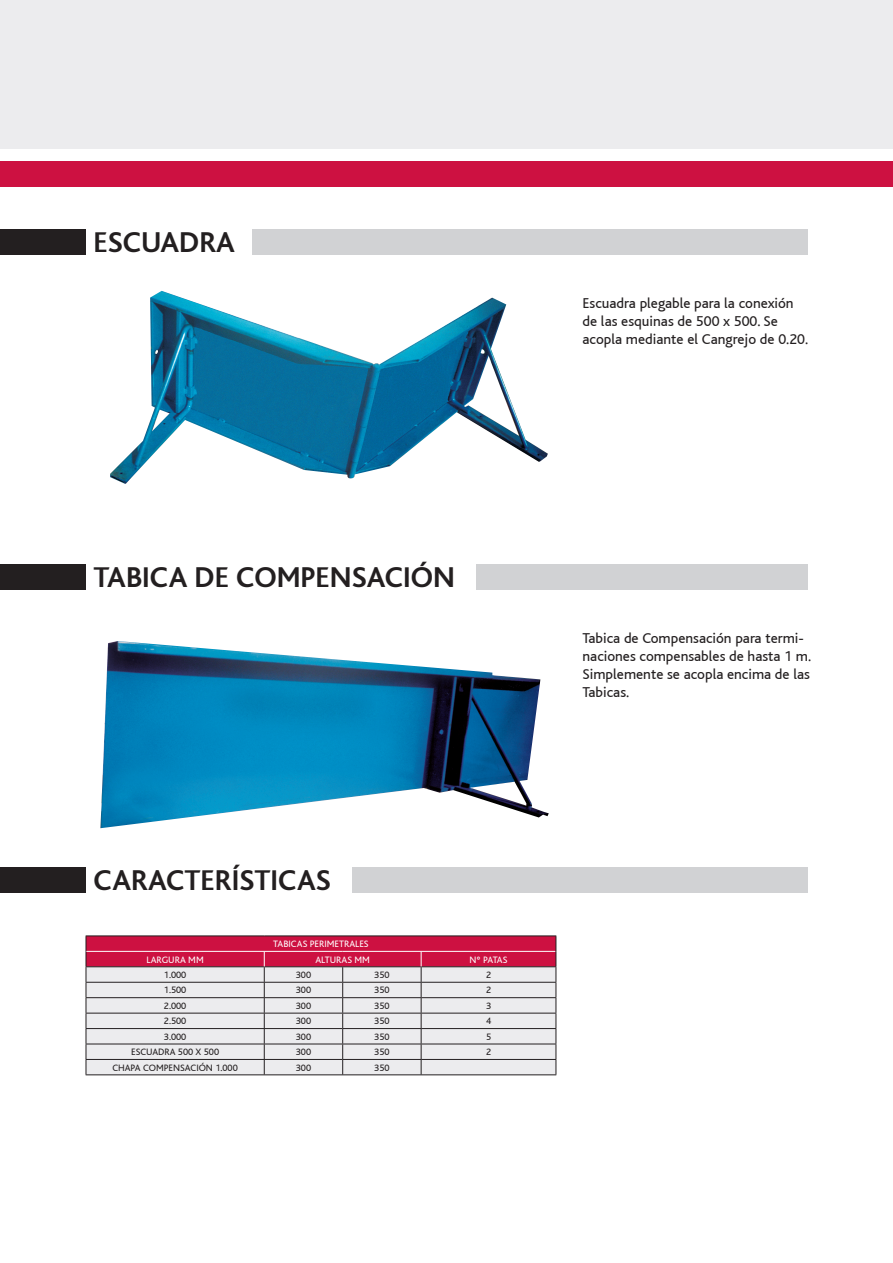
<style>
.page{position:relative;width:893px;height:1263px;background:#fff}
.page>*{position:absolute;margin:0;border:0;box-sizing:border-box;transform-origin:0 0}
.t1{font:700 30px "Bliss";color:#231f20}
.t2{font:15px/18px "Bliss";color:#231f20}
.t3{font:9.75px "Bliss";color:#231f20}
.t4{font:9.75px "Bliss";color:#fff}
</style>
<div class="page">
<div style="left:0;top:0;width:893px;height:149px;background:#ececee"></div>
<div style="left:0;top:162px;width:893px;height:25px;background:#cd1141"></div>
<div style="left:252px;top:230px;width:556px;height:25px;background:#d1d2d4"></div>
<div style="left:0;top:230px;width:85px;height:25px;background:#231f20"></div>
<div style="left:476px;top:564px;width:332px;height:26px;background:#d1d2d4"></div>
<div style="left:0;top:564px;width:85px;height:26px;background:#231f20"></div>
<img style="left:100px;top:641px;width:449px;height:187px">
<img style="left:110px;top:291px;width:438px;height:193px">
<div style="left:353px;top:867px;width:455px;height:26px;background:#d1d2d4"></div>
<hr style="left:86px;top:935px;width:178px;height:1px;background:#231f20">
<hr style="left:264px;top:935px;width:292px;height:1px;background:#231f20">
<svg style="left:86px;top:936px;width:471px;height:138px;background:#d9b2bd"></svg>
<hr style="left:86px;top:1074px;width:470px;height:1px;background:#231f20">
<div style="left:0;top:867px;width:85px;height:26px;background:#231f20"></div>
<h1 class="t1" style="left:94px;top:227px;width:143px">ESCUADRA</h1>
<p class="t2" style="left:583px;top:294px;width:227px">Escuadra plegable para la conexión de las esquinas de 500 x 500. Se acopla mediante el Cangrejo de 0.20.</p>
<h1 class="t1" style="left:94px;top:562px;width:363px">TABICA DE COMPENSACIÓN</h1>
<h1 class="t1" style="left:94px;top:865px;width:239px">CARACTERÍSTICAS</h1>
<p class="t4" style="left:273px;top:939px;width:97px">TABICAS PERIMETRALES</p>
<p class="t4" style="left:147px;top:954px;width:59px">LARGURA MM</p>
<p class="t4" style="left:315px;top:954px;width:56px">ALTURAS MM</p>
<p class="t4" style="left:470px;top:954px;width:39px">Nº PATAS</p>
<p class="t3" style="left:164px;top:970px;width:24px">1.000</p>
<p class="t3" style="left:296px;top:970px;width:17px">300</p>
<p class="t3" style="left:374px;top:970px;width:17px">350</p>
<p class="t3" style="left:486px;top:970px;width:7px">2</p>
<p class="t3" style="left:164px;top:985px;width:24px">1.500</p>
<p class="t3" style="left:296px;top:985px;width:17px">300</p>
<p class="t3" style="left:374px;top:985px;width:17px">350</p>
<p class="t3" style="left:486px;top:985px;width:7px">2</p>
<p class="t3" style="left:164px;top:1000px;width:24px">2.000</p>
<p class="t3" style="left:296px;top:1000px;width:17px">300</p>
<p class="t3" style="left:374px;top:1000px;width:17px">350</p>
<p class="t3" style="left:486px;top:1000px;width:7px">3</p>
<p class="t3" style="left:164px;top:1016px;width:24px">2.500</p>
<p class="t3" style="left:296px;top:1016px;width:17px">300</p>
<p class="t3" style="left:374px;top:1016px;width:17px">350</p>
<p class="t3" style="left:486px;top:1016px;width:7px">4</p>
<p class="t3" style="left:164px;top:1031px;width:24px">3.000</p>
<p class="t3" style="left:296px;top:1031px;width:17px">300</p>
<p class="t3" style="left:374px;top:1031px;width:17px">350</p>
<p class="t3" style="left:486px;top:1031px;width:7px">5</p>
<p class="t3" style="left:131px;top:1047px;width:90px">ESCUADRA 500 X 500</p>
<p class="t3" style="left:296px;top:1047px;width:17px">300</p>
<p class="t3" style="left:374px;top:1047px;width:17px">350</p>
<p class="t3" style="left:486px;top:1047px;width:7px">2</p>
<p class="t3" style="left:112px;top:1062px;width:127px">CHAPA COMPENSACIÓN 1.000</p>
<p class="t3" style="left:296px;top:1062px;width:17px">300</p>
<p class="t3" style="left:374px;top:1062px;width:17px">350</p>
<p class="t2" style="left:583px;top:629px;width:230px">Tabica de Compensación para termi&shy;naciones compensables de hasta 1 m.<br>Simplemente se acopla encima de las<br>Tabicas.</p>
</div>
